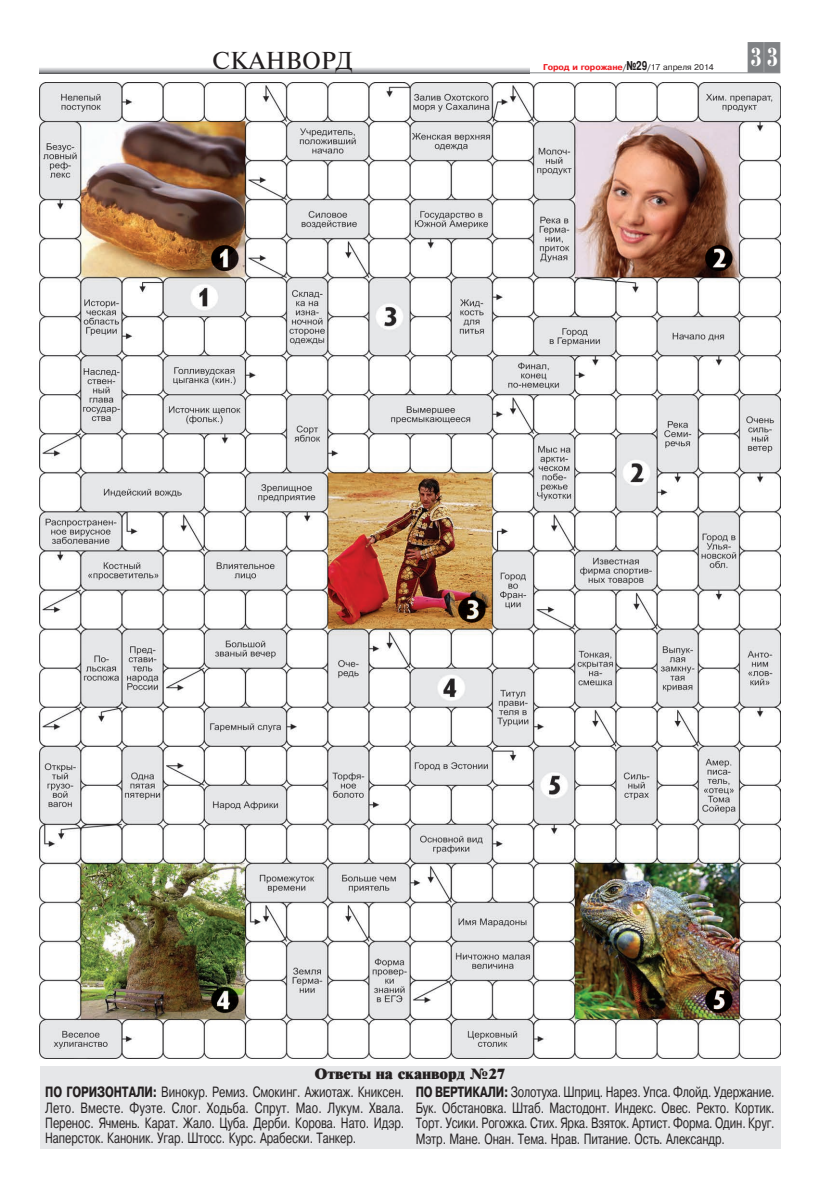
<style>
.page{position:relative;width:820px;height:1191px;background:#fff}
.page>*{position:absolute;margin:0;border:0;box-sizing:border-box;transform-origin:0 0}
.t1{font:27.6px "Bodoni Cameo CTT";color:#808285;scale:1.05 1}
.t2{font:23px "Times ET";color:#231f20}
.t3{font:14px/15.4px "Pragmatica";letter-spacing:-.01em;color:#231f20;text-align:justify;scale:.74 1}
.t4{font:14px "Times ETX Rus";letter-spacing:-.01em;color:#231f20}
.t5{font:700 8px "Pragmatica";color:#ee1d23}
.s1{font-weight:400;color:#231f20}
.s2{font-size:12px;color:#231f20}
.s3{font-weight:700}
</style>
<div class="page">
<hr style="left:40px;top:72px;width:740px;height:1px;background:#808285">
<div style="left:40px;top:1065px;width:740px;height:83px;background:#e6e7e9"></div>
<img style="left:40px;top:82px;width:740px;height:976px">
<h2 class="t2" style="left:212px;top:47px;width:142px">сканворд</h2>
<p class="t5" style="left:543px;top:62px;width:172px">Город и горожане<span class="s1">/</span><span class="s2">№29</span><span class="s1">/17 апреля 2014</span></p>
<h1 class="t1" style="left:747px;top:42px;width:32px">33</h1>
<p class="t4" style="left:314px;top:1065px;width:192px">Ответы на сканворд №27</p>
<p class="t3" style="left:45px;top:1084px;width:486px"><span class="s3">По горизонтали:</span> Винокур. Ремиз. Смокинг. Ажиотаж. Книксен.<br>Лето. Вместе. Фуэте. Слог. Ходьба. Спрут. Мао. Лукум. Хвала.<br>Перенос. Ячмень. Карат. Жало. Цуба. Дерби. Корова. Нато. Идэр.<br>Наперсток. Каноник. Угар. Штосс. Курс. Арабески. Танкер.</p>
<p class="t3" style="left:415px;top:1084px;width:486px"><span class="s3">По вертикали:</span> Золотуха. Шприц. Нарез. Упса. Флойд. Удержание.<br>Бук. Обстановка. Штаб. Мастодонт. Индекс. Овес. Ректо. Кортик.<br>Торт. Усики. Рогожка. Стих. Ярка. Взяток. Артист. Форма. Один. Круг.<br>Мэтр. Мане. Онан. Тема. Нрав. Питание. Ость. Александр.</p>
</div>
